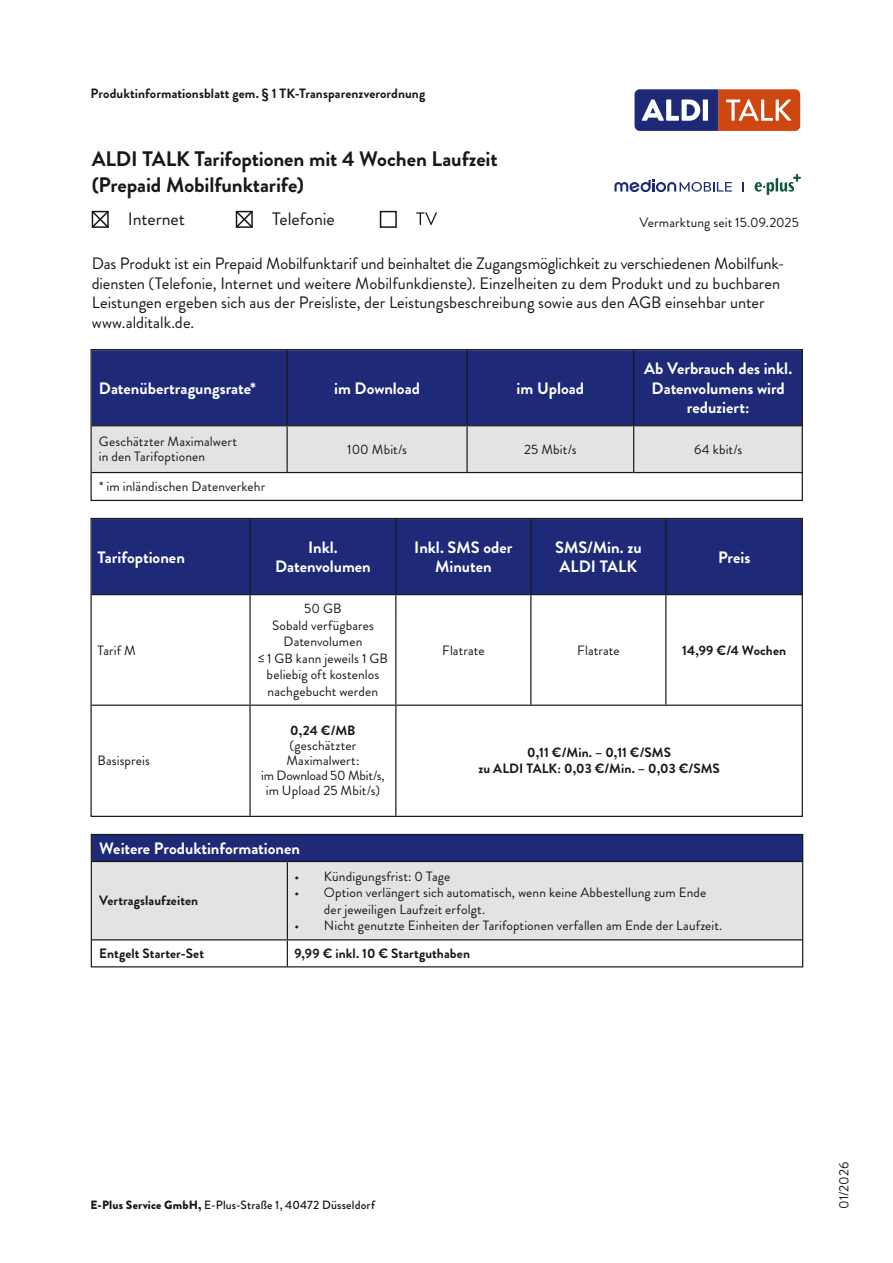
<style>
.page{position:relative;width:893px;height:1263px;background:#fff}
.page>*{position:absolute;margin:0;border:0;box-sizing:border-box;transform-origin:0 0}
.H1_Head_14_PT_Bold_schwarz{font:700 21px/25.2px "Brandon Grotesque";letter-spacing:-.005em;color:#181716}
.P_Copy_12_PT_regular_schwarz{font:18px "Brandon Grotesque";letter-spacing:-.005em;color:#181716}
.P_Copy_11_PT_Regular_schwarz{font:16.5px/19.5px "Brandon Grotesque";letter-spacing:-.005em;color:#181716}
.TAB_Tabellenhead{font:700 16.5px/19.5px "Brandon Grotesque";color:#fff;text-align:center}
.TAB_Tabellentext_9_PT_Regular_schwarz{font:13.5px/15px "Brandon Grotesque";letter-spacing:.01em;color:#181716}
.TAB_Tabellentext_9_PT_Regular_schwarz-2{font:700 13.5px/16.5px "Brandon Grotesque";letter-spacing:.005em;color:#181716;text-align:center}
.P_Copy_9_PT_regular_schwarz{font:13.5px "Brandon Grotesque";letter-spacing:.005em;color:#181716}
.P_Copy_9_PT_regular_schwarz-2{font:700 13.5px "Brandon Grotesque";letter-spacing:.005em;color:#181716}
.P_Copy_8_PT_Medium_schwarz{font:500 12px "Brandon Grotesque";letter-spacing:.015em;color:#181716}
.s1{font-weight:700}
.s2{font-weight:900}
</style>
<div class="page">
<div style="left:380px;top:211px;width:17px;height:17px;border:2px solid #181716"></div>
<svg style="left:91px;top:210px;width:18px;height:18px"></svg>
<svg style="left:235px;top:210px;width:18px;height:18px"></svg>
<svg style="left:416px;top:212px;width:21px;height:13px"></svg>
<div style="left:92px;top:351px;width:709px;height:74px;background:#1e2a77"></div>
<div style="left:92px;top:426px;width:709px;height:46px;background:#e3e3e3"></div>
<hr style="left:287px;top:350px;width:1px;height:75px;background:#181716">
<hr style="left:466px;top:350px;width:2px;height:75px;background:#181716">
<hr style="left:633px;top:350px;width:1px;height:75px;background:#181716">
<hr style="left:92px;top:425px;width:195px;height:1px;background:#181716">
<hr style="left:287px;top:425px;width:180px;height:1px;background:#181716">
<hr style="left:287px;top:426px;width:1px;height:46px;background:#181716">
<hr style="left:467px;top:425px;width:167px;height:1px;background:#181716">
<hr style="left:466px;top:426px;width:2px;height:46px;background:#181716">
<hr style="left:634px;top:425px;width:169px;height:1px;background:#181716">
<hr style="left:633px;top:426px;width:1px;height:46px;background:#181716">
<hr style="left:92px;top:472px;width:195px;height:1px;background:#181716">
<hr style="left:287px;top:472px;width:180px;height:1px;background:#181716">
<hr style="left:467px;top:472px;width:167px;height:1px;background:#181716">
<hr style="left:634px;top:472px;width:169px;height:1px;background:#181716">
<div style="left:90px;top:349px;width:713px;height:152px;border:1px solid #181716"></div>
<div style="left:92px;top:520px;width:709px;height:74px;background:#1e2a77"></div>
<svg style="left:92px;top:595px;width:709px;height:220px"></svg>
<hr style="left:249px;top:519px;width:2px;height:75px;background:#181716">
<hr style="left:395px;top:519px;width:1px;height:75px;background:#181716">
<hr style="left:530px;top:519px;width:1px;height:75px;background:#181716">
<hr style="left:665px;top:519px;width:1px;height:75px;background:#181716">
<hr style="left:92px;top:594px;width:158px;height:1px;background:#181716">
<hr style="left:250px;top:594px;width:146px;height:1px;background:#181716">
<hr style="left:249px;top:595px;width:2px;height:110px;background:#181716">
<hr style="left:396px;top:594px;width:135px;height:1px;background:#181716">
<hr style="left:395px;top:595px;width:1px;height:110px;background:#181716">
<hr style="left:531px;top:594px;width:135px;height:1px;background:#181716">
<hr style="left:530px;top:595px;width:1px;height:110px;background:#181716">
<hr style="left:666px;top:594px;width:137px;height:1px;background:#181716">
<hr style="left:665px;top:595px;width:1px;height:110px;background:#181716">
<hr style="left:92px;top:705px;width:158px;height:1px;background:#181716">
<hr style="left:250px;top:705px;width:146px;height:1px;background:#181716">
<hr style="left:249px;top:706px;width:2px;height:110px;background:#181716">
<hr style="left:396px;top:705px;width:135px;height:1px;background:#181716">
<hr style="left:395px;top:706px;width:1px;height:110px;background:#181716">
<hr style="left:531px;top:705px;width:135px;height:1px;background:#181716">
<hr style="left:666px;top:705px;width:137px;height:1px;background:#181716">
<div style="left:92px;top:835px;width:710px;height:26px;background:#1e2a77"></div>
<div style="left:93px;top:862px;width:708px;height:77px;background:#e3e3e3"></div>
<hr style="left:92px;top:861px;width:195px;height:1px;background:#181716">
<hr style="left:287px;top:861px;width:515px;height:1px;background:#181716">
<hr style="left:287px;top:862px;width:1px;height:77px;background:#181716">
<hr style="left:92px;top:939px;width:195px;height:1px;background:#181716">
<hr style="left:287px;top:939px;width:515px;height:1px;background:#181716">
<svg style="left:93px;top:940px;width:708px;height:25px"></svg>
<div style="left:91px;top:834px;width:712px;height:133px;border:1px solid #181716"></div>
<svg style="left:634px;top:89px;width:166px;height:42px;background:#935f66"></svg>
<svg style="left:755px;top:174px;width:46px;height:21px"></svg>
<svg style="left:614px;top:180px;width:118px;height:12px"></svg>
<p class="P_Copy_9_PT_regular_schwarz-2" style="left:91px;top:84px;width:336px">Produktinformationsblatt gem. § 1 TK-Transparenzverordnung</p>
<h1 class="H1_Head_14_PT_Bold_schwarz" style="left:92px;top:147px;width:407px">ALDI TALK Tarifoptionen mit 4 Wochen Laufzeit (Prepaid Mobilfunktarife)</h1>
<p class="P_Copy_12_PT_regular_schwarz" style="left:128px;top:206px;width:58px">Internet</p>
<p class="P_Copy_12_PT_regular_schwarz" style="left:272px;top:206px;width:64px">Telefonie</p>
<p class="P_Copy_9_PT_regular_schwarz" style="left:639px;top:213px;width:161px">Vermarktung seit 15.09.2025</p>
<p class="P_Copy_11_PT_Regular_schwarz" style="left:92px;top:254px;width:694px">Das Produkt ist ein Prepaid Mobilfunktarif und beinhaltet die Zugangsmöglichkeit zu verschiedenen Mobilfunk&shy;diensten (Telefonie, Internet und weitere Mobilfunkdienste). Einzelheiten zu dem Produkt und zu buchbaren Leistungen ergeben sich aus der Preisliste, der Leistungsbeschreibung sowie aus den AGB einsehbar unter www.alditalk.de.</p>
<p class="TAB_Tabellenhead" style="left:99px;top:379px;width:159px">Datenübertragungsrate*</p>
<p class="TAB_Tabellenhead" style="left:334px;top:379px;width:87px">im Download</p>
<p class="TAB_Tabellenhead" style="left:517px;top:379px;width:69px">im Upload</p>
<p class="TAB_Tabellenhead" style="left:644px;top:359px;width:150px">Ab Verbrauch des inkl.<br>Datenvolumens wird reduziert:</p>
<p class="TAB_Tabellentext_9_PT_Regular_schwarz" style="left:99px;top:434px;width:140px">Geschätzter Maximalwert in den Tarifoptionen</p>
<p class="TAB_Tabellentext_9_PT_Regular_schwarz" style="left:347px;top:442px;width:61px">100 Mbit/s</p>
<p class="TAB_Tabellentext_9_PT_Regular_schwarz" style="left:524px;top:442px;width:54px">25 Mbit/s</p>
<p class="TAB_Tabellentext_9_PT_Regular_schwarz" style="left:694px;top:442px;width:50px">64 kbit/s</p>
<p class="P_Copy_9_PT_regular_schwarz" style="left:99px;top:477px;width:168px">* im inländischen Datenverkehr</p>
<p class="TAB_Tabellenhead" style="left:98px;top:547px;width:89px">Tarifoptionen</p>
<p class="TAB_Tabellenhead" style="left:275px;top:538px;width:97px">Inkl.<br>Datenvolumen</p>
<p class="TAB_Tabellenhead" style="left:414px;top:538px;width:100px">Inkl. SMS oder<br>Minuten</p>
<p class="TAB_Tabellenhead" style="left:555px;top:538px;width:88px;text-align:left">SMS/Min. zu<br>ALDI TALK</p>
<p class="TAB_Tabellenhead" style="left:718px;top:547px;width:34px">Preis</p>
<p class="TAB_Tabellentext_9_PT_Regular_schwarz" style="left:98px;top:643px;width:40px">Tarif M</p>
<p class="TAB_Tabellentext_9_PT_Regular_schwarz" style="left:98px;top:753px;width:54px">Basispreis</p>
<p class="TAB_Tabellentext_9_PT_Regular_schwarz" style="left:304px;top:601px;width:39px">50 GB</p>
<p class="TAB_Tabellentext_9_PT_Regular_schwarz" style="left:258px;top:617px;width:131px;line-height:16.5px;text-align:center">Sobald verfügbares<br>Datenvolumen<br>≤ 1 GB kann jeweils 1 GB beliebig oft kostenlos nachgebucht werden</p>
<p class="TAB_Tabellentext_9_PT_Regular_schwarz" style="left:261px;top:723px;width:125px;text-align:center"><span class="s1">0,24 €/MB </span>(geschätzter<br>Maximalwert:<br>im Download 50 Mbit/s, im Upload 25 Mbit/s)</p>
<p class="TAB_Tabellenhead" style="left:99px;top:839px;width:202px">Weitere Produktinformationen</p>
<p class="TAB_Tabellentext_9_PT_Regular_schwarz" style="left:442px;top:643px;width:44px">Flatrate</p>
<p class="TAB_Tabellentext_9_PT_Regular_schwarz" style="left:577px;top:643px;width:44px">Flatrate</p>
<p class="TAB_Tabellentext_9_PT_Regular_schwarz-2" style="left:682px;top:642px;width:106px">14,99 €/4 Wochen</p>
<p class="TAB_Tabellentext_9_PT_Regular_schwarz-2" style="left:479px;top:744px;width:243px">0,11 €/Min. – 0,11 €/SMS<br>zu ALDI TALK: 0,03 €/Min. – 0,03 €/SMS</p>
<p class="TAB_Tabellentext_9_PT_Regular_schwarz-2" style="left:99px;top:893px;width:101px">Vertragslaufzeiten</p>
<p class="TAB_Tabellentext_9_PT_Regular_schwarz" style="left:295px;top:869px;width:157px">• Kündigungsfrist: 0 Tage</p>
<p class="TAB_Tabellentext_9_PT_Regular_schwarz" style="left:324px;top:884px;width:384px;line-height:16.5px;text-indent:-29px">• Option verlängert sich automatisch, wenn keine Abbestellung zum Ende der jeweiligen Laufzeit erfolgt.</p>
<p class="TAB_Tabellentext_9_PT_Regular_schwarz" style="left:295px;top:918px;width:429px">• Nicht genutzte Einheiten der Tarifoptionen verfallen am Ende der Laufzeit.</p>
<p class="TAB_Tabellentext_9_PT_Regular_schwarz-2" style="left:99px;top:945px;width:106px">Entgelt Starter-Set</p>
<p class="TAB_Tabellentext_9_PT_Regular_schwarz-2" style="left:295px;top:945px;width:177px">9,99 € inkl. 10 € Startguthaben</p>
<p class="P_Copy_8_PT_Medium_schwarz" style="left:90px;top:1196px;width:286px"><span class="s2">E-Plus Service GmbH,</span> E-Plus-Straße 1, 40472 Düsseldorf</p>
<p class="P_Copy_9_PT_regular_schwarz" style="left:834px;top:1209px;width:48px;rotate:-90deg">01/2026</p>
</div>
